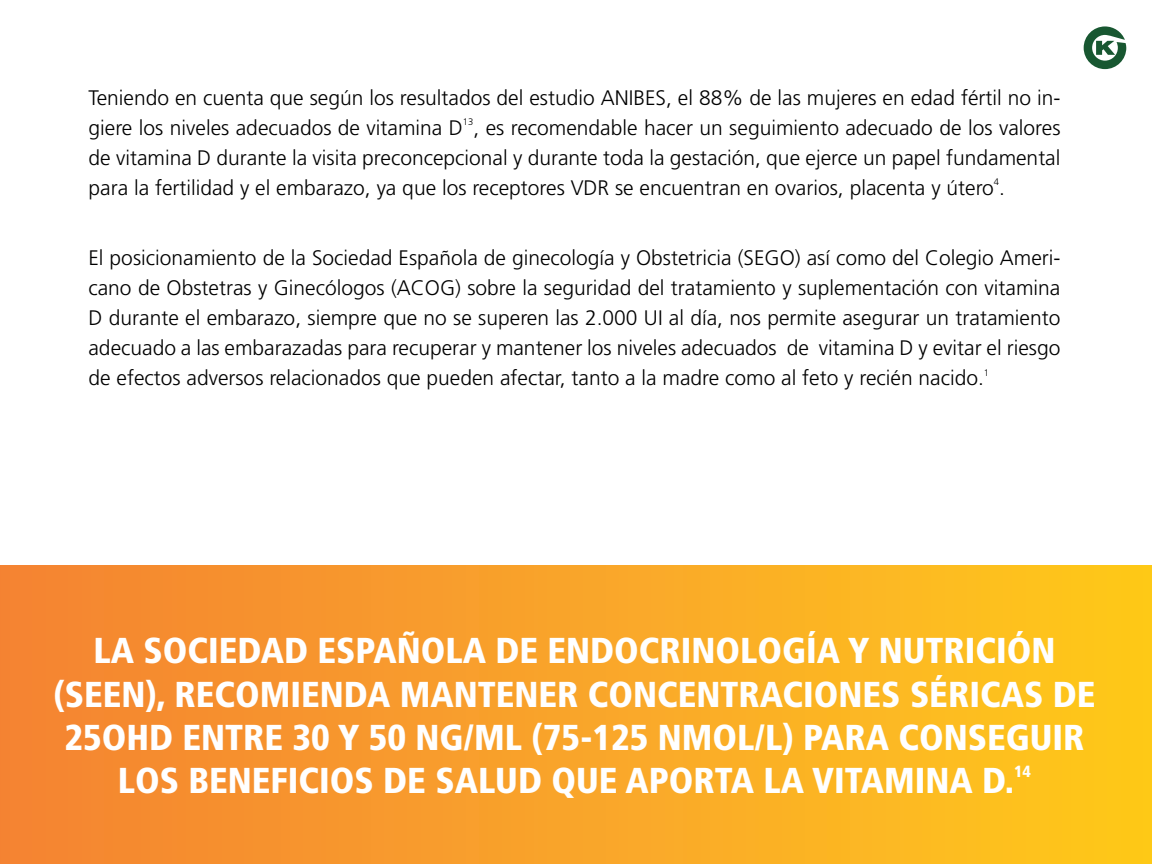
<style>
.page{position:relative;width:1152px;height:864px;background:#fff}
.page>*{position:absolute;margin:0;border:0;box-sizing:border-box;transform-origin:0 0}
.t1{font:900 condensed 36px/43.2px "Frutiger LT Std";color:#fff;text-align:center}
.t2{font:300 21px/30px "Frutiger LT Std";color:#000001;text-align:justify}
.t3{font:900 condensed 16.2px "Frutiger LT Std";color:#fff}
.t4{font:300 9.45px "Frutiger LT Std";color:#000001}
.s1{font-size:21px}
</style>
<div class="page">
<div style="left:0;top:566px;width:1152px;height:298px;background:linear-gradient(to right,#f48234,#ffc91c)"></div>
<svg style="left:1084px;top:26px;width:42px;height:43px"></svg>
<p class="t2" style="left:88px;top:83px;width:974px">Teniendo en cuenta que según los resultados del estudio ANIBES, el 88% de las mujeres en edad fértil no in&shy;giere los niveles adecuados de vitamina D<sup>13</sup>, es recomendable hacer un seguimiento adecuado de los valores de vitamina D durante la visita preconcepcional y durante toda la gestación, que ejerce un papel fundamental para la fertilidad y el embarazo, ya que los receptores VDR se encuentran en ovarios, placenta y útero</p>
<p class="t4" style="left:994px;top:177px;width:13px">4<span class="s1">.</span></p>
<p class="t2" style="left:88px;top:243px;width:974px">El posicionamiento de la Sociedad Española de ginecología y Obstetricia (SEGO) así como del Colegio Ameri&shy;cano de Obstetras y Ginecólogos (ACOG) sobre la seguridad del tratamiento y suplementación con vitamina D durante el embarazo, siempre que no se superen las 2.000 UI al día, nos permite asegurar un tratamiento adecuado a las embarazadas para recuperar y mantener los niveles adecuados de vitamina D y evitar el riesgo de efectos adversos relacionados que pueden afectar, tanto a la madre como al feto y recién nacido.</p>
<p class="t4" style="left:984px;top:367px;width:7px">1</p>
<h1 class="t1" style="left:54px;top:629px;width:1043px">LA SOCIEDAD ESPAÑOLA DE ENDOCRINOLOGÍA Y NUTRICIÓN (SEEN), RECOMIENDA MANTENER CONCENTRACIONES SÉRICAS DE 25OHD ENTRE 30 Y 50 NG/ML (75-125 NMOL/L) PARA CONSEGUIR LOS BENEFICIOS DE SALUD QUE APORTA LA VITAMINA D.</h1>
<p class="t3" style="left:1014px;top:761px;width:18px">14</p>
</div>
